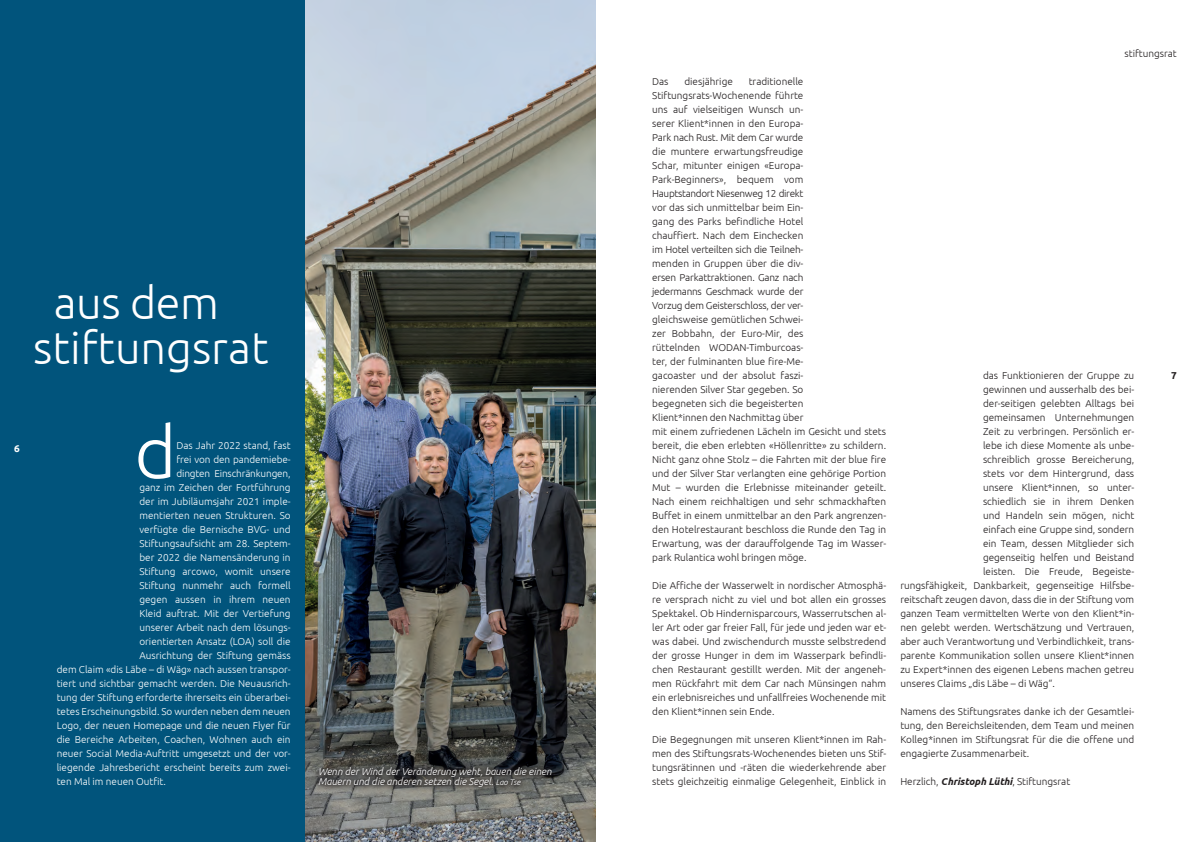
<style>
.page{position:relative;width:1191px;height:842px;background:#fff}
.page>*{position:absolute;margin:0;border:0;box-sizing:border-box;transform-origin:0 0}
.t1{font:300 72px "Ubuntu";color:#fff}
.t2{font:300 45px/45px "Ubuntu";color:#fff}
.t3{font:300 10px/14px "Ubuntu";color:#231f20;text-align:justify}
.t4{font:300 10px "Ubuntu";color:#fff}
.t5{font:italic 300 10px/10px "Ubuntu";color:#fff}
.t6{font:700 10px "Ubuntu";color:#fff}
.t7{font:700 10px "Ubuntu";color:#231f20}
.s1{font-size:8px}
.s2{font-weight:700;font-style:italic}
</style>
<div class="page">
<img style="left:305px;top:0;width:290px;height:842px">
<div style="left:0;top:0;width:305px;height:842px;background:#01547c"></div>
<div style="left:313px;top:761px;width:245px;height:32px;background:#231f20;opacity:.85"></div>
<h2 class="t2" style="left:33px;top:279px;width:237px;text-indent:21px">aus dem stiftungsrat</h2>
<p class="t6" style="left:14px;top:443px;width:7px">6</p>
<h1 class="t1" style="left:134px;top:409px;width:43px">d</h1>
<p class="t4" style="left:176px;top:439px;width:116px">Das Jahr 2022 stand, fast</p>
<p class="t4" style="left:176px;top:453px;width:116px">frei von den pandemiebe-</p>
<p class="t4" style="left:176px;top:467px;width:116px">dingten Einschränkungen,</p>
<p class="t4" style="left:139px;top:481px;width:153px">ganz im Zeichen der Fortführung</p>
<p class="t4" style="left:139px;top:495px;width:153px">der im Jubiläumsjahr 2021 imple-</p>
<p class="t4" style="left:139px;top:509px;width:153px">mentierten neuen Strukturen. So</p>
<p class="t4" style="left:139px;top:523px;width:153px">verfügte die Bernische BVG- und</p>
<p class="t4" style="left:139px;top:537px;width:153px">Stiftungsaufsicht am 28. Septem-</p>
<p class="t4" style="left:139px;top:551px;width:153px">ber 2022 die Namensänderung in</p>
<p class="t4" style="left:139px;top:565px;width:153px">Stiftung arcowo, womit unsere</p>
<p class="t4" style="left:139px;top:579px;width:153px">Stiftung nunmehr auch formell</p>
<p class="t4" style="left:139px;top:593px;width:153px">gegen aussen in ihrem neuen</p>
<p class="t4" style="left:139px;top:607px;width:153px">Kleid auftrat. Mit der Vertiefung</p>
<p class="t4" style="left:139px;top:621px;width:153px">unserer Arbeit nach dem lösungs-</p>
<p class="t4" style="left:139px;top:635px;width:153px">orientierten Ansatz (LOA) soll die</p>
<p class="t4" style="left:139px;top:649px;width:153px">Ausrichtung der Stiftung gemäss</p>
<p class="t4" style="left:57px;top:663px;width:235px">dem Claim «dis Läbe – di Wäg» nach aussen transpor-</p>
<p class="t4" style="left:57px;top:677px;width:235px">tiert und sichtbar gemacht werden. Die Neuausrich-</p>
<p class="t4" style="left:57px;top:691px;width:235px">tung der Stiftung erforderte ihrerseits ein überarbei-</p>
<p class="t4" style="left:57px;top:705px;width:235px">tetes Erscheinungsbild. So wurden neben dem neuen</p>
<p class="t4" style="left:57px;top:719px;width:235px">Logo, der neuen Homepage und die neuen Flyer für</p>
<p class="t4" style="left:57px;top:733px;width:235px">die Bereiche Arbeiten, Coachen, Wohnen auch ein</p>
<p class="t4" style="left:57px;top:747px;width:235px">neuer Social Media-Auftritt umgesetzt und der vor-</p>
<p class="t4" style="left:57px;top:761px;width:235px">liegende Jahresbericht erscheint bereits zum zwei-</p>
<p class="t4" style="left:57px;top:775px;width:111px">ten Mal im neuen Outfit.</p>
<p class="t5" style="left:318px;top:766px;width:235px">Wenn der Wind der Veränderung weht, bauen die einen<br>Mauern und die anderen setzen die Segel. <span class="s1">Lao Tse</span></p>
<p class="t3" style="left:652px;top:74px;width:235px;text-align:left;text-indent:96px">traditionelle Stiftungsrats-Wochenende führte<br>uns auf vielseitigen Wunsch un-<br>serer Klient*innen in den Europa-<br>Park nach Rust. Mit dem Car wurde<br>die muntere erwartungsfreudige<br>Schar, mitunter einigen «Europa-<br>Park-Beginners», bequem vom<br>Hauptstandort Niesenweg 12 direkt<br>vor das sich unmittelbar beim Ein-<br>gang des Parks befindliche Hotel<br>chauffiert. Nach dem Einchecken<br>im Hotel verteilten sich die Teilneh-<br>menden in Gruppen über die div-<br>ersen Parkattraktionen. Ganz nach<br>jedermanns Geschmack wurde der<br>Vorzug dem Geisterschloss, der ver-<br>gleichsweise gemütlichen Schwei-<br>zer Bobbahn, der Euro-Mir, des<br>rüttelnden WODAN-Timburcoas-<br>ter, der fulminanten blue fire-Me-<br>gacoaster und der absolut faszi-<br>nierenden Silver Star gegeben. So<br>begegneten sich die begeisterten<br>Klient*innen den Nachmittag über<br>mit einem zufriedenen Lächeln im Gesicht und stets bereit, die eben erlebten «Höllenritte» zu schildern.<br>Nicht ganz ohne Stolz – die Fahrten mit der blue fire und der Silver Star verlangten eine gehörige Portion Mut – wurden die Erlebnisse miteinander geteilt.<br>Nach einem reichhaltigen und sehr schmackhaften Buffet in einem unmittelbar an den Park angrenzen&shy;den Hotelrestaurant beschloss die Runde den Tag in Erwartung, was der darauffolgende Tag im Wasser&shy;park Rulantica wohl bringen möge.</p>
<p class="t3" style="left:652px;top:578px;width:235px">Die Affiche der Wasserwelt in nordischer Atmosphä&shy;re versprach nicht zu viel und bot allen ein grosses Spektakel. Ob Hindernisparcours, Wasserrutschen al&shy;ler Art oder gar freier Fall, für jede und jeden war et&shy;was dabei. Und zwischendurch musste selbstredend der grosse Hunger in dem im Wasserpark befindli&shy;chen Restaurant gestillt werden. Mit der angeneh&shy;men Rückfahrt mit dem Car nach Münsingen nahm ein erlebnisreiches und unfallfreies Wochenende mit den Klient*innen sein Ende.</p>
<p class="t3" style="left:652px;top:732px;width:235px">Die Begegnungen mit unseren Klient*innen im Rah&shy;men des Stiftungsrats-Wochenendes bieten uns Stif&shy;tungsrätinnen und -räten die wiederkehrende aber stets gleichzeitig einmalige Gelegenheit, Einblick in</p>
<p class="t3" style="left:652px;top:74px;width:18px">Das</p>
<p class="t3" style="left:684px;top:74px;width:50px">diesjährige</p>
<p class="t3" style="left:1124px;top:46px;width:54px">stiftungsrat</p>
<p class="t3" style="left:983px;top:368px;width:153px">das Funktionieren der Gruppe zu</p>
<p class="t3" style="left:983px;top:382px;width:153px">gewinnen und ausserhalb des bei-</p>
<p class="t3" style="left:983px;top:396px;width:153px">der-seitigen gelebten Alltags bei</p>
<p class="t3" style="left:983px;top:410px;width:153px">gemeinsamen Unternehmungen</p>
<p class="t3" style="left:983px;top:424px;width:153px">Zeit zu verbringen. Persönlich er-</p>
<p class="t3" style="left:983px;top:438px;width:153px">lebe ich diese Momente als unbe-</p>
<p class="t3" style="left:983px;top:452px;width:153px">schreiblich grosse Bereicherung,</p>
<p class="t3" style="left:983px;top:466px;width:153px">stets vor dem Hintergrund, dass</p>
<p class="t3" style="left:983px;top:480px;width:153px">unsere Klient*innen, so unter-</p>
<p class="t3" style="left:983px;top:494px;width:153px">schiedlich sie in ihrem Denken</p>
<p class="t3" style="left:983px;top:508px;width:153px">und Handeln sein mögen, nicht</p>
<p class="t3" style="left:983px;top:522px;width:153px">einfach eine Gruppe sind, sondern</p>
<p class="t3" style="left:983px;top:536px;width:153px">ein Team, dessen Mitglieder sich</p>
<p class="t3" style="left:983px;top:550px;width:153px">gegenseitig helfen und Beistand</p>
<p class="t3" style="left:983px;top:564px;width:153px">leisten. Die Freude, Begeiste-</p>
<p class="t3" style="left:900px;top:578px;width:235px">rungsfähigkeit, Dankbarkeit, gegenseitige Hilfsbe-</p>
<p class="t3" style="left:900px;top:592px;width:235px">reitschaft zeugen davon, dass die in der Stiftung vom</p>
<p class="t3" style="left:900px;top:606px;width:235px">ganzen Team vermittelten Werte von den Klient*in-</p>
<p class="t3" style="left:900px;top:620px;width:235px">nen gelebt werden. Wertschätzung und Vertrauen,</p>
<p class="t3" style="left:900px;top:634px;width:235px">aber auch Verantwortung und Verbindlichkeit, trans-</p>
<p class="t3" style="left:900px;top:648px;width:235px">parente Kommunikation sollen unsere Klient*innen</p>
<p class="t3" style="left:900px;top:662px;width:235px">zu Expert*innen des eigenen Lebens machen getreu</p>
<p class="t3" style="left:900px;top:676px;width:156px">unseres Claims „dis Läbe – di Wäg“.</p>
<p class="t3" style="left:900px;top:704px;width:235px">Namens des Stiftungsrates danke ich der Gesamtlei&shy;tung, den Bereichsleitenden, dem Team und meinen Kolleg*innen im Stiftungsrat für die die offene und engagierte Zusammenarbeit.</p>
<p class="t3" style="left:900px;top:774px;width:171px">Herzlich, <span class="s2">Christoph Lüthi</span>, Stiftungsrat</p>
<p class="t7" style="left:1171px;top:369px;width:7px">7</p>
</div>
